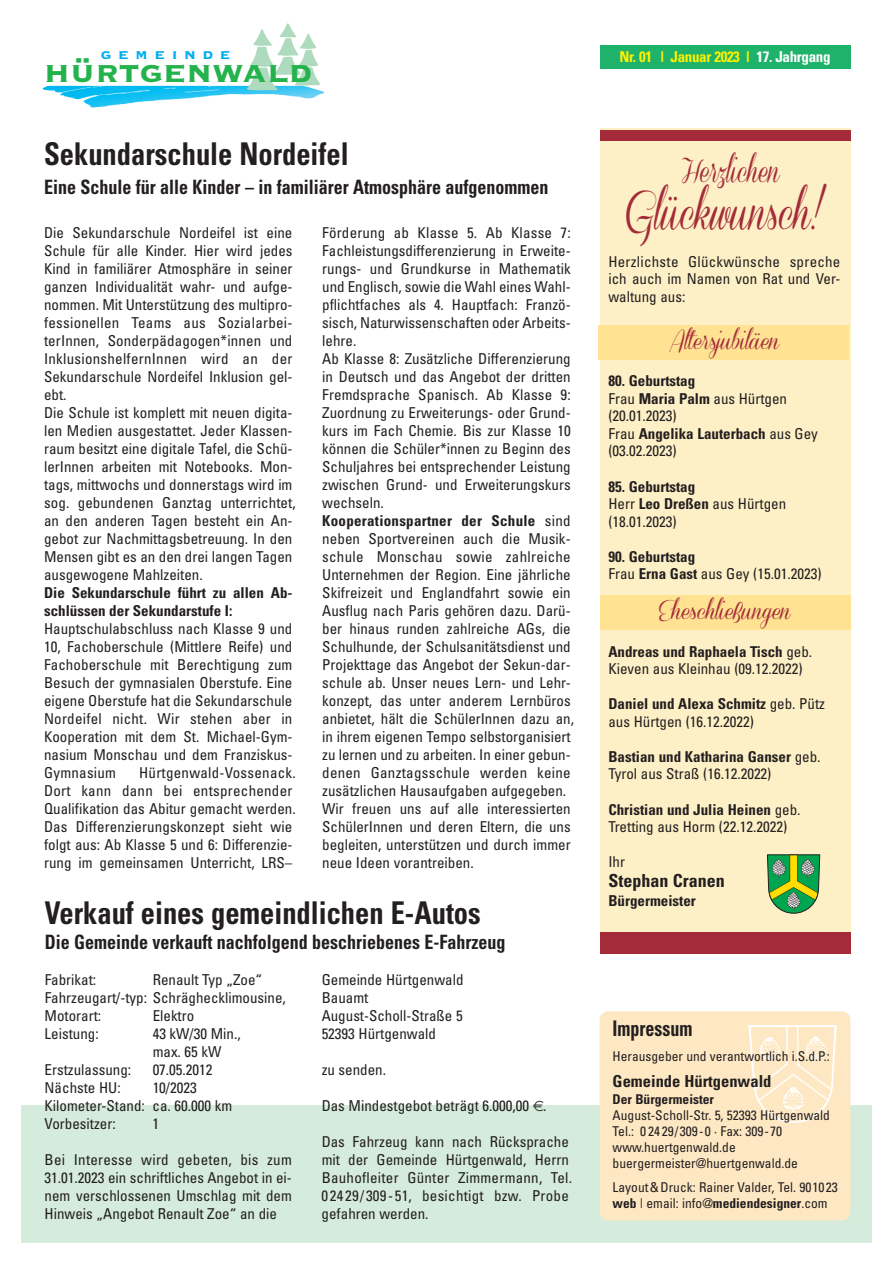
<style>
.page{position:relative;width:893px;height:1263px;background:#fff}
.page>*{position:absolute;margin:0;border:0;box-sizing:border-box;transform-origin:0 0}
.t1{font:43.2px "Coneria Script Demo";color:#a42c3a;scale:.83 1}
.t2{font:38.4px "Copperplate Thirty Three BC";color:#23b24b}
.t3{font:700 condensed 31.35px "Univers";color:#231f20;scale:.91 1}
.t4{font:28.8px "Coneria Script Demo";color:#a42c3a;scale:.83 1}
.t5{font:700 condensed 21.6px "Univers";color:#231f20;scale:.83 1}
.t6{font:21px "Coneria Script Demo";color:#a42c3a}
.t7{font:700 condensed 19.8px "Univers";color:#231f20;scale:.91 1}
.t8{font:700 condensed 18px "Univers";color:#231f20}
.t9{font:17.7px "Copperplate Thirty Three BC";letter-spacing:.365em;color:#00aeef}
.t10{font:700 condensed 16.5px "Univers";color:#231f20}
.t11{font:condensed 15px/18px "Univers";color:#231f20}
.t12{font:700 condensed 15px/18px "Univers";color:#231f20}
.t13{font:700 condensed 15px "Univers";letter-spacing:-.02em;color:#fff101}
.t14{font:condensed 13.5px/15.8px "Univers";color:#231f20}
.t15{font:700 condensed 13.5px "Univers";color:#231f20}
.s1{font-weight:700}
.s2{color:#fff}
</style>
<div class="page">
<div style="left:21px;top:1106px;width:851px;height:137px;background:#d5ebdb"></div>
<div style="left:600px;top:46px;width:250px;height:23px;background:#1eb26a"></div>
<div style="left:600px;top:128px;width:250px;height:805px;background:#fef0c6"></div>
<div style="left:600px;top:130px;width:250px;height:11px;background:#a42c3a"></div>
<div style="left:598px;top:325px;width:251px;height:35px;background:#ffe292"></div>
<div style="left:600px;top:595px;width:250px;height:34px;background:#ffe292"></div>
<div style="left:600px;top:933px;width:250px;height:21px;background:#a42c3a"></div>
<svg style="left:767px;top:854px;width:53px;height:60px;background:#63aa57"></svg>
<img style="left:42px;top:86px;width:283px;height:22px">
<img style="left:246px;top:23px;width:74px;height:68px">
<div style="left:600px;top:1011px;width:250px;height:209px;background:#fee8c3;border-radius:9px"></div>
<img style="left:748px;top:1026px;width:88px;height:97px">
<p class="t9" style="left:101px;top:42px;width:131px">gemeinde</p>
<h2 class="t2" style="left:44px;top:46px;width:270px">hürtgenwald</h2>
<h3 class="t3" style="left:44px;top:143px;width:336px">Sekundarschule Nordeifel</h3>
<h3 class="t7" style="left:44px;top:180px;width:556px">Eine Schule für alle Kinder – in familiärer Atmosphäre aufgenommen</h3>
<p class="t11" style="left:44px;top:225px;width:253px">Die Sekundarschule Nordeifel ist eine Schule für alle Kinder. Hier wird jedes Kind in familiärer Atmosphäre in seiner ganzen Individualität wahr- und aufge&shy;nommen. Mit Unterstützung des multipro&shy;fessionellen Teams aus Sozialarbei&shy;terInnen, Sonderpädagogen*innen und InklusionshelfernInnen wird an der Sekundarschule Nordeifel Inklusion gel&shy;ebt.<br>Die Schule ist komplett mit neuen digita&shy;len Medien ausgestattet. Jeder Klassen&shy;raum besitzt eine digitale Tafel, die Schü&shy;lerInnen arbeiten mit Notebooks. Mon&shy;tags, mittwochs und donnerstags wird im sog. gebundenen Ganztag unterrichtet, an den anderen Tagen besteht ein An&shy;gebot zur Nachmittagsbetreuung. In den Mensen gibt es an den drei langen Tagen ausgewogene Mahlzeiten.</p>
<p class="t12" style="left:44px;top:585px;width:250px">Die Sekundarschule führt zu allen Ab&shy;schlüssen der Sekundarstufe I:</p>
<p class="t11" style="left:44px;top:621px;width:250px;text-align:justify">Hauptschulabschluss nach Klasse 9 und 10, Fachoberschule (Mittlere Reife) und Fachoberschule mit Berechtigung zum Besuch der gymnasialen Oberstufe. Eine eigene Oberstufe hat die Sekundarschule Nordeifel nicht. Wir stehen aber in Kooperation mit dem St. Michael-Gym&shy;nasium Monschau und dem Franziskus-Gymnasium</p>
<p class="t11" style="left:44px;top:765px;width:253px;text-indent:95px">Hürtgenwald-Vossenack.<br>Dort kann dann bei entsprechender Qualifikation das Abitur gemacht werden.<br>Das Differenzierungskonzept sieht wie folgt aus: Ab Klasse 5 und 6: Differenzie&shy;rung im gemeinsamen Unterricht, LRS–</p>
<p class="t11" style="left:322px;top:225px;width:253px">Förderung ab Klasse 5. Ab Klasse 7:<br>Fachleistungsdifferenzierung in Erweite&shy;rungs- und Grundkurse in Mathematik und Englisch, sowie die Wahl eines Wahl&shy;pflichtfaches als 4. Hauptfach: Franzö&shy;sisch, Naturwissenschaften oder Arbeits&shy;lehre.<br>Ab Klasse 8: Zusätzliche Differenzierung in Deutsch und das Angebot der dritten Fremdsprache Spanisch. Ab Klasse 9:<br>Zuordnung zu Erweiterungs- oder Grund&shy;kurs im Fach Chemie. Bis zur Klasse 10 können die Schüler*innen zu Beginn des Schuljahres bei entsprechender Leistung zwischen Grund- und Erweiterungskurs wechseln.<br><span class="s1">Kooperationspartner der Schule</span> sind neben Sportvereinen auch die Musik&shy;schule Monschau sowie zahlreiche Unternehmen der Region. Eine jährliche Skifreizeit und Englandfahrt sowie ein Ausflug nach Paris gehören dazu. Darü&shy;ber hinaus runden zahlreiche AGs, die Schulhunde, der Schulsanitätsdienst und Projekttage das Angebot der Sekun-dar&shy;schule ab. Unser neues Lern- und Lehr&shy;konzept, das unter anderem Lernbüros anbietet, hält die SchülerInnen dazu an, in ihrem eigenen Tempo selbstorganisiert zu lernen und zu arbeiten. In einer gebun&shy;denen Ganztagsschule werden keine zusätzlichen Hausaufgaben aufgegeben.<br>Wir freuen uns auf alle interessierten SchülerInnen und deren Eltern, die uns begleiten, unterstützen und durch immer neue Ideen vorantreiben.</p>
<h3 class="t3" style="left:45px;top:901px;width:481px">Verkauf eines gemeindlichen E-Autos</h3>
<h3 class="t7" style="left:45px;top:935px;width:508px">Die Gemeinde verkauft nachfolgend beschriebenes E-Fahrzeug</h3>
<p class="t11" style="left:45px;top:972px;width:243px;text-indent:108px">Renault Typ „Zoe“<br>Fahrzeugart/-typ: Schräghecklimousine,<br>Motorart:</p>
<p class="t11" style="left:45px;top:972px;width:53px">Fabrikat:</p>
<p class="t11" style="left:153px;top:1008px;width:43px">Elektro</p>
<p class="t11" style="left:45px;top:1026px;width:56px">Leistung:</p>
<p class="t11" style="left:153px;top:1026px;width:90px">43 kW/30 Min., max. 65 kW</p>
<p class="t11" style="left:45px;top:1062px;width:88px">Erstzulassung:</p>
<p class="t11" style="left:153px;top:1062px;width:61px">07.05.2012</p>
<p class="t11" style="left:45px;top:1080px;width:78px">Nächste HU:</p>
<p class="t11" style="left:45px;top:1080px;width:189px;text-indent:108px">10/2023<br>Kilometer-Stand: ca. 60.000 km<br>Vorbesitzer:</p>
<p class="t11" style="left:153px;top:1116px;width:8px">1</p>
<p class="t11" style="left:45px;top:1152px;width:249px;text-align:justify">Bei Interesse wird gebeten, bis zum 31.01.2023 ein schriftliches Angebot in ei&shy;nem verschlossenen Umschlag mit dem Hinweis „Angebot Renault Zoe“ an die</p>
<p class="t11" style="left:322px;top:972px;width:143px">Gemeinde Hürtgenwald<br>Bauamt<br>August-Scholl-Straße 5<br>52393 Hürtgenwald</p>
<p class="t11" style="left:322px;top:1062px;width:66px">zu senden.</p>
<p class="t11" style="left:322px;top:1098px;width:226px">Das Mindestgebot beträgt 6.000,00 .</p>
<p class="t11" style="left:322px;top:1134px;width:252px">Das Fahrzeug kann nach Rücksprache mit der Gemeinde Hürtgenwald, Herrn Bauhofleiter Günter Zimmermann, Tel.<br>02429/309-51, besichtigt bzw. Probe gefahren werden.</p>
<p class="t13" style="left:619px;top:52px;width:212px">Nr. 01 | Januar 2023 | <span class="s2">17. Jahrgang</span></p>
<h3 class="t4" style="left:681px;top:155px;width:120px">Herzlichen</h3>
<h1 class="t1" style="left:625px;top:189px;width:240px">Glückwunsch!</h1>
<p class="t11" style="left:608px;top:254px;width:234px;line-height:17.5px;text-align:justify">Herzlichste Glückwünsche spreche ich auch im Namen von Rat und Ver&shy;waltung aus:</p>
<h3 class="t6" style="left:669px;top:329px;width:111px">Altersjubiläen</h3>
<p class="t11" style="left:608px;top:373px;width:211px;line-height:17.5px"><span class="s1">80. Geburtstag<br></span>Frau <span class="s1">Maria Palm</span> aus Hürtgen (20.01.2023)<br>Frau <span class="s1">Angelika Lauterbach</span> aus Gey (03.02.2023)</p>
<p class="t11" style="left:608px;top:479px;width:179px;line-height:17.5px"><span class="s1">85. Geburtstag<br></span>Herr <span class="s1">Leo Dreßen</span> aus Hürtgen (18.01.2023)</p>
<p class="t11" style="left:608px;top:549px;width:215px;line-height:17.5px"><span class="s1">90. Geburtstag<br></span>Frau <span class="s1">Erna Gast</span> aus Gey (15.01.2023)</p>
<h3 class="t6" style="left:658px;top:600px;width:134px">Eheschließungen</h3>
<p class="t11" style="left:608px;top:644px;width:205px;line-height:17.5px"><span class="s1">Andreas und Raphaela Tisch</span> geb.<br>Kieven aus Kleinhau (09.12.2022)</p>
<p class="t11" style="left:608px;top:696px;width:218px;line-height:17.5px"><span class="s1">Daniel und Alexa Schmitz</span> geb. Pütz aus Hürtgen (16.12.2022)</p>
<p class="t11" style="left:608px;top:749px;width:214px;line-height:17.5px"><span class="s1">Bastian und Katharina Ganser</span> geb.<br>Tyrol aus Straß (16.12.2022)</p>
<p class="t11" style="left:608px;top:802px;width:194px;line-height:17.5px"><span class="s1">Christian und Julia Heinen</span> geb.<br>Tretting aus Horm (22.12.2022)</p>
<p class="t11" style="left:608px;top:854px;width:18px">Ihr</p>
<p class="t8" style="left:608px;top:874px;width:118px">Stephan Cranen</p>
<p class="t12" style="left:608px;top:893px;width:89px">Bürgermeister</p>
<h3 class="t5" style="left:612px;top:1021px;width:98px">Impressum</h3>
<p class="t14" style="left:613px;top:1049px;width:219px">Herausgeber und verantwortlich i.S.d.P.:</p>
<p class="t10" style="left:613px;top:1075px;width:160px">Gemeinde Hürtgenwald</p>
<p class="t15" style="left:613px;top:1095px;width:103px">Der Bürgermeister</p>
<p class="t14" style="left:613px;top:1108px;width:219px">August-Scholl-Str. 5, 52393 Hürtgenwald Tel.: 0 24 29/309-0 · Fax: 309-70 www.huertgenwald.de buergermeister@huertgenwald.de</p>
<p class="t14" style="left:613px;top:1180px;width:227px">Layout&amp;Druck: Rainer Valder, Tel. 901023 <span class="s1">web</span> | email: info@<span class="s1">mediendesigner</span>.com</p>
</div>
